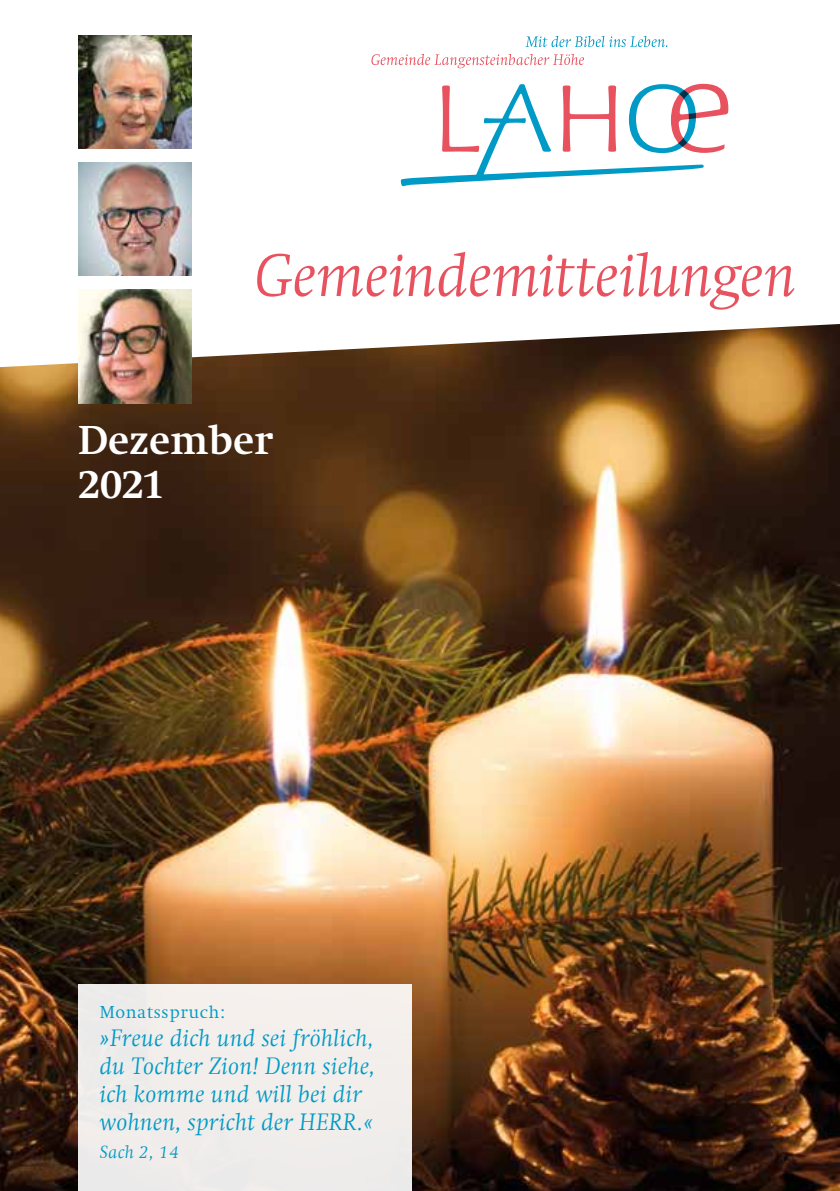
<style>
.page{position:relative;width:840px;height:1191px;background:#fff}
.page>*{position:absolute;margin:0;border:0;box-sizing:border-box;transform-origin:0 0}
.t1{font:italic 300 61.4px "Swift Com";letter-spacing:.005em;color:#e8525f}
.t2{font:700 42px/44px "Swift EF";color:#fff}
.t3{font:italic 300 24px/28px "Swift Com";letter-spacing:.02em;color:#009ac6}
.t4{font:300 18px "Swift EF";letter-spacing:.03em;color:#009ac6}
.t5{font:italic 300 18px "Swift Com";letter-spacing:.03em;color:#009ac6}
</style>
<div class="page">
<img style="left:0;top:324px;width:839px;height:867px">
<svg style="left:371px;top:54px;width:212px;height:14px"></svg>
<svg style="left:525px;top:36px;width:142px;height:11px"></svg>
<svg style="left:400px;top:84px;width:328px;height:102px"></svg>
<img style="left:78px;top:162px;width:113px;height:114px">
<img style="left:78px;top:290px;width:113px;height:113px">
<img style="left:78px;top:35px;width:113px;height:113px">
<div style="left:78px;top:984px;width:333px;height:207px;background:#f0edeb"></div>
<h1 class="t1" style="left:255px;top:240px;width:542px">Gemeindemitteilungen</h1>
<h2 class="t2" style="left:78px;top:418px;width:196px">Dezember<br>2021</h2>
<p class="t4" style="left:100px;top:1002px;width:126px">Monatsspruch:</p>
<p class="t3" style="left:100px;top:1023px;width:277px">»Freue dich und sei fröhlich, du Tochter Zion! Denn siehe, ich komme und will bei dir wohnen, spricht der HERR.«</p>
<p class="t5" style="left:100px;top:1141px;width:81px">Sach 2, 14</p>
</div>
